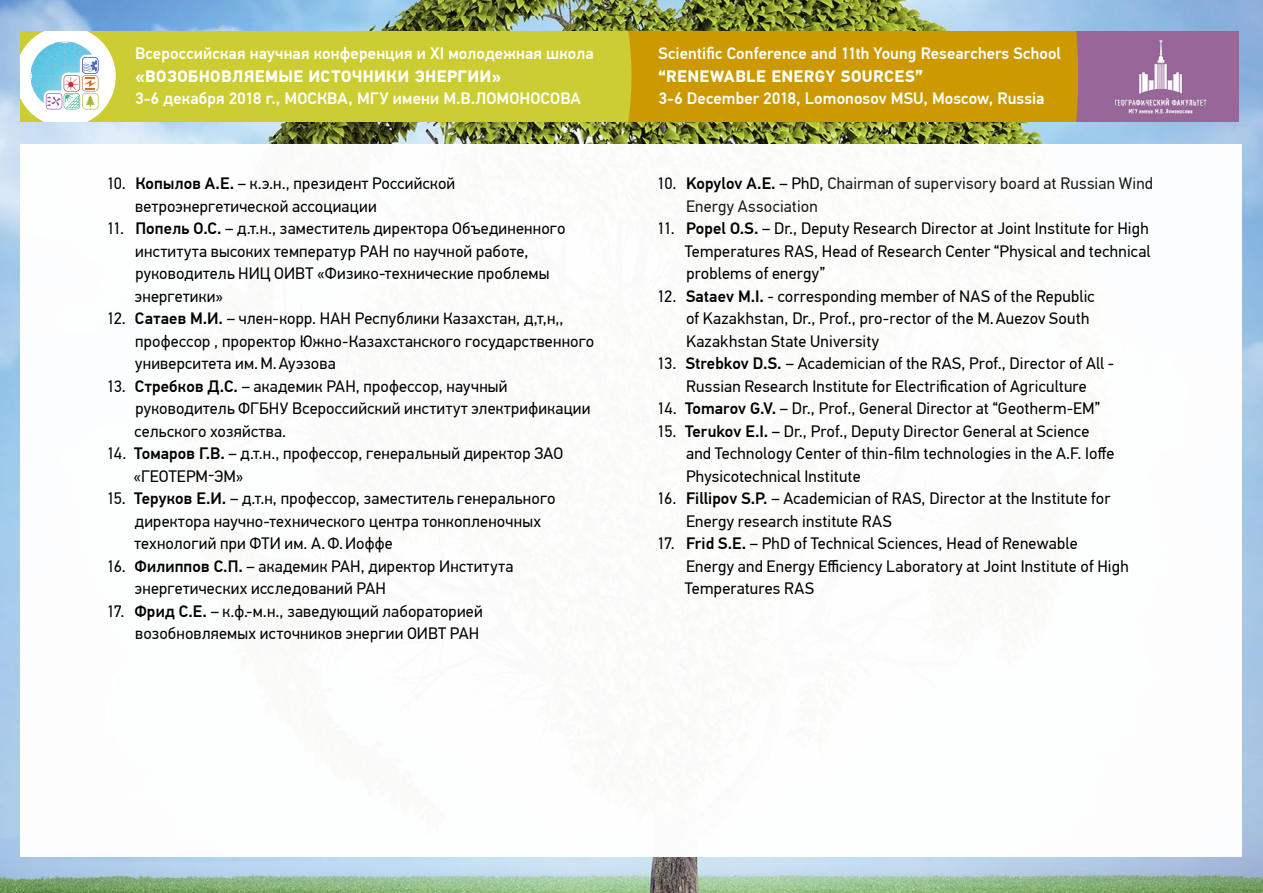
<style>
.page{position:relative;width:1263px;height:893px;background:#fff}
.page>*{position:absolute;margin:0;border:0;box-sizing:border-box;transform-origin:0 0}
.t1{font:16.5px/22.5px "PF Din Text Pro";letter-spacing:.01em;color:#000}
.t2{font:500 16.5px "PF Din Text Pro";letter-spacing:.005em;color:#fff}
.t3{font:16.5px/22.5px "PF Din Text Pro";letter-spacing:.01em;color:#1a1a1a}
.t4{font:700 16.5px "PF Din Text Pro";letter-spacing:.025em;color:#fff}
.s1{font-weight:500}
.s2{color:#000}
.s3{font-weight:500;color:#000}
</style>
<div class="page">
<img style="left:0;top:0;width:1263px;height:893px">
<div style="left:21px;top:32px;width:1218px;height:90px;background:#986699"></div>
<div style="left:631px;top:32px;width:447px;height:90px;background:#c90"></div>
<div style="left:116px;top:32px;width:515px;height:90px;background:#cccd33"></div>
<svg style="left:21px;top:32px;width:95px;height:90px"></svg>
<div style="left:21px;top:144px;width:1221px;height:713px;background:#fff"></div>
<img style="left:1114px;top:40px;width:93px;height:74px">
<p class="t2" style="left:135px;top:44px;width:460px">Всероссийская научная конференция и XI молодежная школа</p>
<p class="t4" style="left:135px;top:66px;width:368px">«ВОЗОБНОВЛЯЕМЫЕ ИСТОЧНИКИ ЭНЕРГИИ»</p>
<p class="t2" style="left:135px;top:89px;width:447px">3-6 декабря 2018 г., МОСКВА, МГУ имени М.В.ЛОМОНОСОВА</p>
<p class="t1" style="left:135px;top:172px;width:322px;text-indent:-29px">10. <span class="s1">Копылов А.Е.</span> – к.э.н., президент Российской ветроэнергетической ассоциации</p>
<p class="t1" style="left:135px;top:217px;width:432px;text-indent:-28px">11. <span class="s1">Попель О.С.</span> – д.т.н., заместитель директора Объединенного института высоких температур РАН по научной работе, руководитель НИЦ ОИВТ «Физико-технические проблемы энергетики»</p>
<p class="t1" style="left:135px;top:307px;width:461px;text-indent:-28px">12. <span class="s1">Сатаев М.И.</span> – член-корр. НАН Республики Казахстан, д,т,н,, профессор , проректор Южно-Казахстанского государственного университета им.М.Ауэзова</p>
<p class="t1" style="left:135px;top:375px;width:457px;text-indent:-28px">13. <span class="s1">Стребков Д.С.</span> – академик РАН, профессор, научный руководитель ФГБНУ Всероссийский институт электрификации сельского хозяйства.</p>
<p class="t1" style="left:133px;top:442px;width:431px;text-indent:-27px">14. <span class="s1">Томаров Г.В.</span> – д.т.н., профессор, генеральный директор ЗАО «ГЕОТЕРМ-ЭМ»</p>
<p class="t1" style="left:134px;top:487px;width:423px;text-indent:-28px">15. <span class="s1">Теруков Е.И.</span> – д.т.н, профессор, заместитель генерального директора научно-технического центра тонкопленочных технологий при ФТИ им. А.Ф.Иоффе</p>
<p class="t1" style="left:135px;top:555px;width:380px;text-indent:-28px">16. <span class="s1">Филиппов С.П.</span> – академик РАН, директор Института энергетических исследований РАН</p>
<p class="t1" style="left:107px;top:600px;width:378px;text-align:right">17. <span class="s1">Фрид С.Е.</span> – к.ф.-м.н., заведующий лабораторией возобновляемых источников энергии ОИВТ РАН</p>
<p class="t2" style="left:658px;top:44px;width:404px">Scientific Conference and 11th Young Researchers School</p>
<p class="t4" style="left:658px;top:66px;width:266px">“RENEWABLE ENERGY SOURCES”</p>
<p class="t2" style="left:658px;top:89px;width:387px">3-6 December 2018, Lomonosov MSU, Moscow, Russia</p>
<p class="t3" style="left:686px;top:172px;width:468px;text-indent:-29px"><span class="s2">10.</span> <span class="s3">Kopylov A.E.</span> <span class="s2">– PhD,</span> Сhairman of supervisory board at Russian Wind<br>Energy Association</p>
<p class="t1" style="left:685px;top:217px;width:467px;text-align:justify;text-indent:-28px">11. <span class="s1">Popel O.S.</span> – Dr., Deputy Research Director at Joint Institute for High Temperatures RAS, Head of Research Center “Physical and technical problems of energy”</p>
<p class="t1" style="left:686px;top:285px;width:410px;text-indent:-29px">12. <span class="s1">Sataev M.I.</span> - corresponding member of NAS of the Republic of Kazakhstan, Dr., Prof., pro-rector of the M.Auezov South<br>Kazakhstan State University</p>
<p class="t1" style="left:657px;top:352px;width:459px;text-align:center">13. <span class="s1">Strebkov D.S.</span> – Academician of the RAS, Prof., Director of All -<br>Russian Research Institute for Electrification of Agriculture</p>
<p class="t1" style="left:657px;top:397px;width:444px">14. <span class="s1">Tomarov G.V.</span> – Dr., Prof., General Director at “Geotherm-EM”</p>
<p class="t1" style="left:686px;top:420px;width:430px;text-indent:-29px">15. <span class="s1">Terukov E.I.</span> – Dr., Prof., Deputy Director General at Science and Technology Center of thin-film technologies in the A.F. Ioffe<br>Physicotechnical Institute</p>
<p class="t1" style="left:686px;top:487px;width:426px;text-indent:-29px">16. <span class="s1">Fillipov S.P.</span> – Academician of RAS, Director at the Institute for<br>Energy research institute RAS</p>
<p class="t1" style="left:685px;top:532px;width:445px;text-indent:-28px">17. <span class="s1">Frid S.E.</span> – PhD of Technical Sciences, Head of Renewable<br>Energy and Energy Efficiency Laboratory at Joint Institute of High<br>Temperatures RAS</p>
</div>
